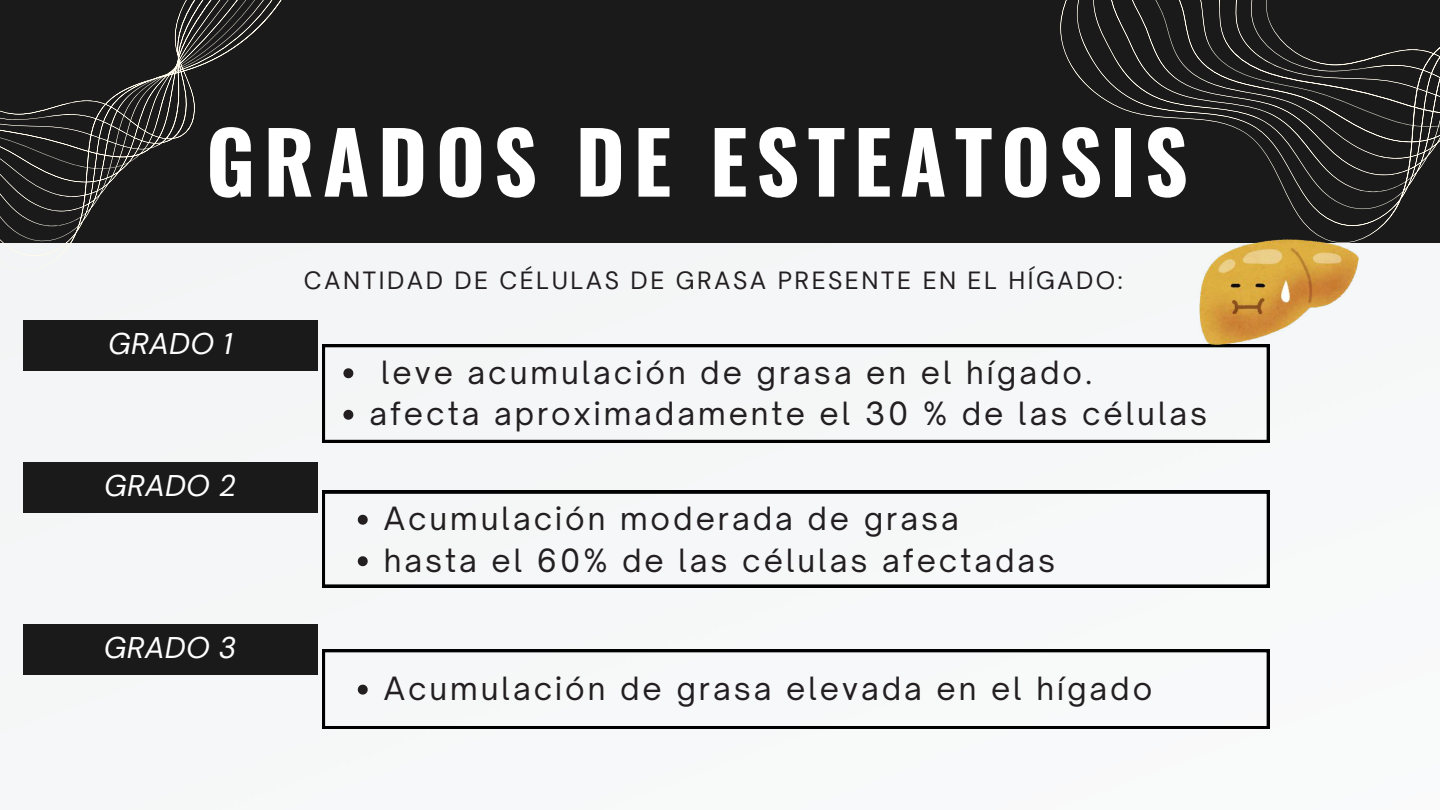
<style>
.page{position:relative;width:1440px;height:810px;background:#fff}
.page>*{position:absolute;margin:0;border:0;box-sizing:border-box;transform-origin:0 0}
.t1{font:700 84.7px "Oswald";letter-spacing:.1em;color:#fff}
.t2{font:30.7px/41.5px "Open Sauce One";letter-spacing:.1em;color:#231f20}
.t3{font:italic 29.8px "DM Sans";letter-spacing:.01em;color:#fff}
.t4{font:24.8px "DM Sans";letter-spacing:.1em;color:#231f20}
</style>
<div class="page">
<div style="left:0;top:243px;width:1270px;height:432px;background:#f5f6f7"></div>
<div style="left:0;top:0;width:1440px;height:243px;background:#1a1a1a"></div>
<svg style="left:1060px;top:0;width:380px;height:240px"></svg>
<svg style="left:0;top:0;width:303px;height:271px"></svg>
<div style="left:23px;top:320px;width:294px;height:50px;background:#1a1a1a"></div>
<svg style="left:322px;top:344px;width:948px;height:99px"></svg>
<div style="left:23px;top:462px;width:294px;height:51px;background:#1a1a1a"></div>
<svg style="left:322px;top:491px;width:948px;height:96px"></svg>
<div style="left:23px;top:624px;width:294px;height:50px;background:#1a1a1a"></div>
<svg style="left:322px;top:649px;width:948px;height:80px"></svg>
<img style="left:1200px;top:240px;width:159px;height:105px">
<svg style="left:343px;top:368px;width:10px;height:10px"></svg>
<svg style="left:343px;top:410px;width:10px;height:10px"></svg>
<h1 class="t1" style="left:206px;top:96px;width:984px">GRADOS DE ESTEATOSIS</h1>
<p class="t3" style="left:108px;top:325px;width:126px">GRADO 1</p>
<p class="t3" style="left:104px;top:467px;width:134px">GRADO 2</p>
<p class="t3" style="left:104px;top:628px;width:134px">GRADO 3</p>
<p class="t4" style="left:304px;top:265px;width:820px">CANTIDAD DE CÉLULAS DE GRASA PRESENTE EN EL HÍGADO:</p>
<p class="t2" style="left:369px;top:351px;width:839px;text-indent:12px">leve acumulación de grasa en el hígado. afecta aproximadamente el 30 % de las células</p>
<p class="t2" style="left:384px;top:498px;width:673px">Acumulación moderada de grasa hasta el 60% de las células afectadas</p>
<p class="t2" style="left:384px;top:668px;width:770px">Acumulación de grasa elevada en el hígado</p>
</div>
